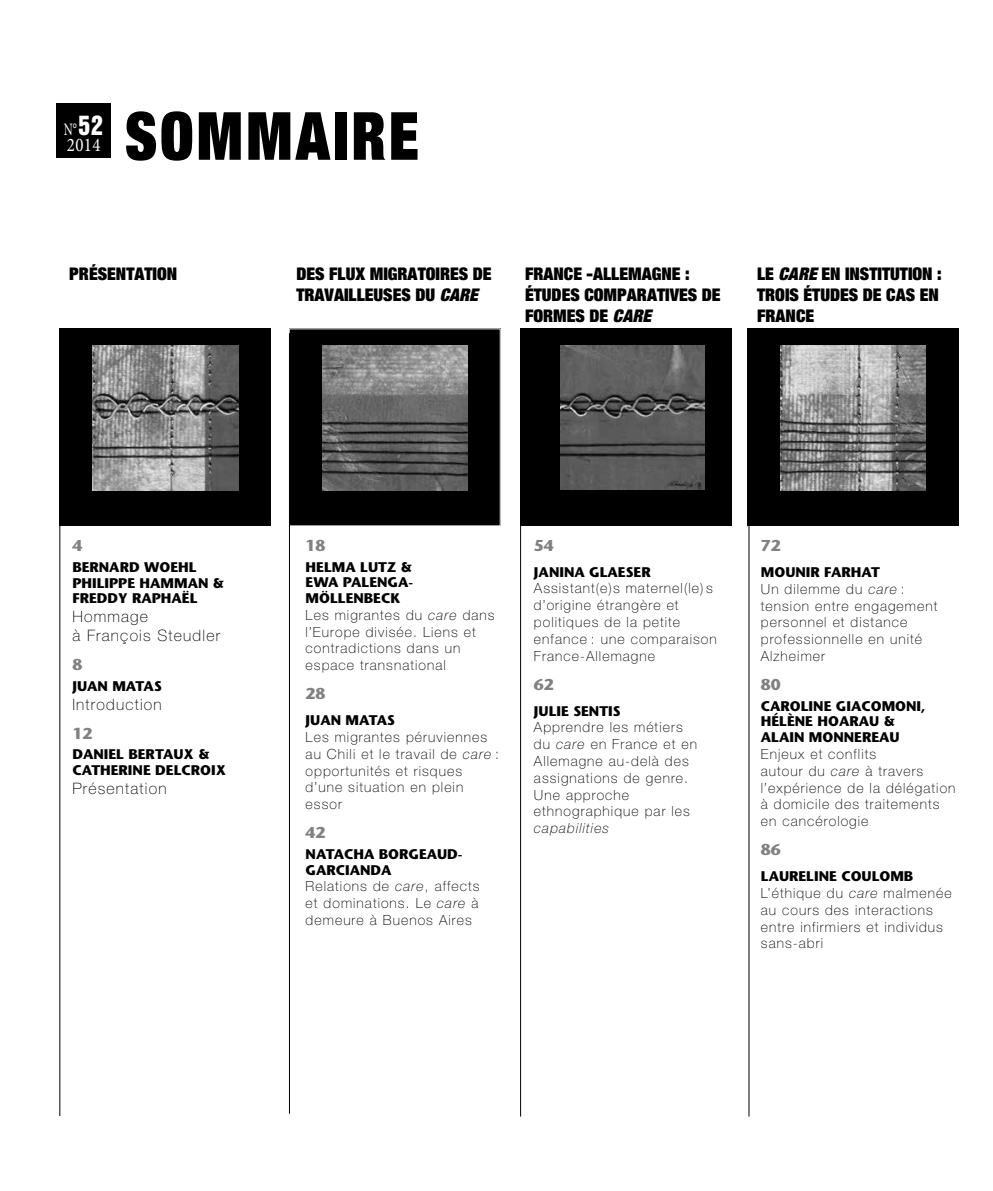
<style>
.page{position:relative;width:993px;height:1191px;background:#fff}
.page>*{position:absolute;margin:0;border:0;box-sizing:border-box;transform-origin:0 0}
.t1{font:900 condensed 66.5px "Helvetica Neue LT Std";letter-spacing:.05em;color:#000;scale:.9 1}
.t2{font:19.25px "Minion Pro";color:#fff;scale:.88 1}
.t3{font:900 condensed 17.5px/21px "Helvetica Neue LT Std";color:#000}
.t4{font:17.5px "Minion Pro";color:#fff;scale:.7 1}
.t5{font:100 15.75px/18.9px "Helvetica Neue LT Std";letter-spacing:.075em;color:#000}
.t6{font:700 15.75px "Stone Sans Std";color:#818084}
.t7{font:100 14px/16.8px "Helvetica Neue LT Std";letter-spacing:.075em;color:#000}
.t8{font:700 14px/15.8px "Stone Sans Std";color:#000}
.t9{font:italic 100 14px "Helvetica Neue LT Std";letter-spacing:.075em;color:#000}
.s1{font-family:"Helvetica Inserat LT Std";font-size:24.5px}
.s2{font-style:italic}
</style>
<div class="page">
<hr style="left:520px;top:336px;width:1px;height:780px;background:#000">
<hr style="left:748px;top:336px;width:1px;height:780px;background:#000">
<div style="left:57px;top:103px;width:54px;height:55px;background:#000"></div>
<div style="left:60px;top:329px;width:210px;height:197px;background:#000"></div>
<div style="left:289px;top:329px;width:211px;height:197px;background:#000"></div>
<div style="left:520px;top:328px;width:210px;height:197px;background:#000"></div>
<div style="left:747px;top:328px;width:211px;height:197px;background:#000"></div>
<hr style="left:289px;top:333px;width:1px;height:780px;background:#000">
<hr style="left:59px;top:335px;width:1px;height:781px;background:#000">
<img style="left:93px;top:346px;width:146px;height:145px">
<img style="left:322px;top:346px;width:145px;height:144px">
<img style="left:560px;top:345px;width:144px;height:144px">
<img style="left:780px;top:345px;width:145px;height:145px">
<p class="t4" style="left:64px;top:119px;width:57px">N°<span class="s1">52</span></p>
<h2 class="t2" style="left:67px;top:134px;width:40px">2014</h2>
<h1 class="t1" style="left:125px;top:93px;width:328px">SOMMAIRE</h1>
<p class="t3" style="left:69px;top:263px;width:109px">PRÉSENTATION</p>
<p class="t3" style="left:525px;top:263px;width:197px">FRANCE -ALLEMAGNE :<br>ÉTUDES COMPARATIVES DE<br>FORMES DE <span class="s2">CARE</span></p>
<p class="t3" style="left:756px;top:263px;width:186px">LE <span class="s2">CARE</span> EN INSTITUTION :<br>TROIS ÉTUDES DE CAS EN<br>FRANCE</p>
<p class="t3" style="left:296px;top:263px;width:197px">DES FLUX MIGRATOIRES DE<br>TRAVAILLEUSES DU <span class="s2">CARE</span></p>
<p class="t6" style="left:72px;top:536px;width:11px">4</p>
<p class="t8" style="left:72px;top:559px;width:153px">BERNARD WOEHL<br>PHILIPPE HAMMAN &amp;<br>FREDDY RAPHAËL</p>
<p class="t5" style="left:72px;top:607px;width:149px">Hommage<br>à François Steudler</p>
<p class="t6" style="left:72px;top:655px;width:11px">8</p>
<p class="t8" style="left:72px;top:678px;width:91px">JUAN MATAS</p>
<p class="t5" style="left:72px;top:694px;width:91px">Introduction</p>
<p class="t6" style="left:72px;top:724px;width:21px">12</p>
<p class="t8" style="left:72px;top:746px;width:155px">DANIEL BERTAUX &amp;<br>CATHERINE DELCROIX</p>
<p class="t5" style="left:72px;top:779px;width:96px">Présentation</p>
<p class="t6" style="left:305px;top:536px;width:21px">18</p>
<p class="t8" style="left:305px;top:559px;width:109px;text-align:justify">HELMA LUTZ &amp; EWA PALENGA-MÖLLENBECK</p>
<p class="t7" style="left:305px;top:606px;width:190px">Les migrantes du <span class="s2">care</span> dans l’Europe divisée. Liens et contradictions dans un espace transnational</p>
<p class="t6" style="left:305px;top:684px;width:21px">28</p>
<p class="t8" style="left:305px;top:712px;width:91px">JUAN MATAS</p>
<p class="t7" style="left:305px;top:728px;width:195px">Les migrantes péruviennes au Chili et le travail de <span class="s2">care</span> : opportunités et risques d’une situation en plein essor</p>
<p class="t6" style="left:305px;top:823px;width:21px">42</p>
<p class="t8" style="left:305px;top:846px;width:159px">NATACHA BORGEAUD-<br>GARCIANDA</p>
<p class="t7" style="left:305px;top:878px;width:175px;text-align:justify">Relations de <span class="s2">care</span>, affects et dominations. Le <span class="s2">care</span> à demeure à Buenos Aires</p>
<p class="t6" style="left:534px;top:536px;width:21px">54</p>
<p class="t8" style="left:534px;top:564px;width:118px">JANINA GLAESER</p>
<p class="t7" style="left:534px;top:580px;width:184px">Assistant(e)s maternel(le) s d’origine étrangère et politiques de la petite enfance : une comparaison<br>France-Allemagne</p>
<p class="t6" style="left:534px;top:674px;width:21px">62</p>
<p class="t8" style="left:534px;top:702px;width:88px">JULIE SENTIS</p>
<p class="t7" style="left:534px;top:719px;width:164px">Apprendre les métiers du <span class="s2">care</span> en France et en<br>Allemagne au-delà des assignations de genre.<br>Une approche ethnographique par les</p>
<p class="t9" style="left:534px;top:820px;width:77px">capabilities</p>
<p class="t6" style="left:760px;top:536px;width:21px">72</p>
<p class="t8" style="left:760px;top:564px;width:120px">MOUNIR FARHAT</p>
<p class="t7" style="left:760px;top:580px;width:178px">Un dilemme du <span class="s2">care</span> : tension entre engagement personnel et distance professionnelle en unité<br>Alzheimer</p>
<p class="t6" style="left:760px;top:675px;width:21px">80</p>
<p class="t8" style="left:760px;top:698px;width:166px">CAROLINE GIACOMONI,<br>HÉLÈNE HOARAU &amp;<br>ALAIN MONNEREAU</p>
<p class="t7" style="left:760px;top:745px;width:196px">Enjeux et conflits<br>autour du <span class="s2">care</span> à travers l’expérience de la délégation à domicile des traitements en cancérologie</p>
<p class="t6" style="left:760px;top:840px;width:21px">86</p>
<p class="t8" style="left:760px;top:868px;width:154px">LAURELINE COULOMB</p>
<p class="t7" style="left:760px;top:884px;width:192px">L’éthique du <span class="s2">care</span> malmenée au cours des interactions entre infirmiers et individus sans-abri</p>
</div>
